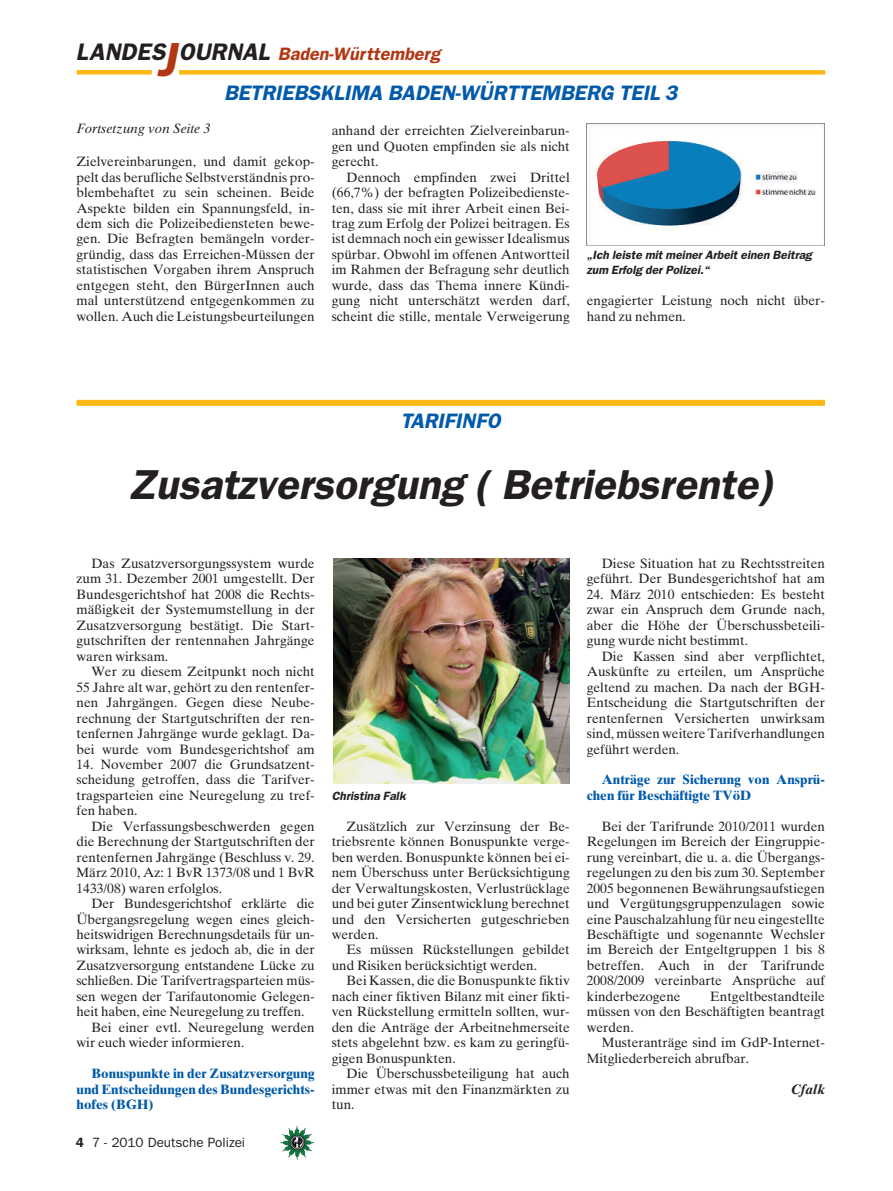
<style>
.page{position:relative;width:893px;height:1191px;background:#fff}
.page>*{position:absolute;margin:0;border:0;box-sizing:border-box;transform-origin:0 0}
.t1{font:42px "Franklin Gothic Demi Oblique OV KEWLFB";color:#231f20}
.t2{font:21px "Franklin Gothic Demi Oblique OV KEWLFB";color:#015aaa}
.t3{font:18px "Franklin Gothic Demi Oblique OV KEWLFB";color:#b23814}
.t4{font:13.5px/15.5px "Times Ten Roman OV EEWLFB";color:#231f20;text-align:justify}
.t5{font:13.5px/15.5px "Times Ten Bold OV FEWLFB";color:#015aaa;text-align:justify}
.t6{font:13.5px "Franklin Gothic Book OV IEWLFB";color:#231f20}
.t7{font:13.5px "Times Ten Italic OV DEWLFB";color:#231f20}
.t8{font:13.5px "Times Ten Bold Italic OV GEWLFB";color:#231f20}
.t9{font:12px/15.5px "Franklin Gothic Demi Oblique OV KEWLFB";color:#231f20}
.s1{font-size:24px;color:#231f20}
.s2{font-size:48px}
.s3{font-family:"Franklin Gothic Demi OV HEWLFB"}
</style>
<div class="page">
<img style="left:282px;top:1127px;width:32px;height:32px">
<hr style="left:77px;top:70px;width:75px;height:4px;background:#fcb814">
<div style="left:179px;top:70px;width:646px;height:5px;background:#fcb814"></div>
<img style="left:587px;top:123px;width:237px;height:123px">
<div style="left:77px;top:400px;width:748px;height:6px;background:#fcb814"></div>
<img style="left:334px;top:558px;width:236px;height:225px">
<h3 class="t3" style="left:76px;top:43px;width:366px"><span class="s1">LANDES</span><span class="s2">J</span><span class="s1">OURNAL</span> Baden-Württemberg</h3>
<h2 class="t2" style="left:224px;top:81px;width:455px">BETRIEBSKLIMA BADEN-WÜRTTEMBERG TEIL 3</h2>
<p class="t7" style="left:77px;top:121px;width:135px">Fortsetzung von Seite 3</p>
<p class="t4" style="left:332px;top:123px;width:240px">anhand der erreichten Zielvereinbarun&shy;gen und Quoten empfinden sie als nicht gerecht.</p>
<p class="t4" style="left:332px;top:169px;width:240px;text-indent:15px">Dennoch empfinden zwei Drittel (66,7%) der befragten Polizeibedienste&shy;ten, dass sie mit ihrer Arbeit einen Bei&shy;trag zum Erfolg der Polizei beitragen. Es ist demnach noch ein gewisser Idealismus spürbar. Obwohl im offenen Antwortteil im Rahmen der Befragung sehr deutlich wurde, dass das Thema innere Kündi&shy;gung nicht unterschätzt werden darf, scheint die stille, mentale Verweigerung</p>
<p class="t4" style="left:77px;top:154px;width:240px">Zielvereinbarungen, und damit gekop&shy;pelt das berufliche Selbstverständnis pro&shy;blembehaftet zu sein scheinen. Beide Aspekte bilden ein Spannungsfeld, in&shy;dem sich die Polizeibediensteten bewe&shy;gen. Die Befragten bemängeln vorder&shy;gründig, dass das Erreichen-Müssen der statistischen Vorgaben ihrem Anspruch entgegen steht, den BürgerInnen auch mal unterstützend entgegenkommen zu wollen. Auch die Leistungsbeurteilungen</p>
<p class="t9" style="left:587px;top:247px;width:227px">„Ich leiste mit meiner Arbeit einen Beitrag zum Erfolg der Polizei.“</p>
<p class="t4" style="left:587px;top:293px;width:240px">engagierter Leistung noch nicht über&shy;hand zu nehmen.</p>
<h2 class="t2" style="left:401px;top:408px;width:101px">TARIFINFO</h2>
<h1 class="t1" style="left:128px;top:460px;width:648px">Zusatzversorgung ( Betriebsrente)</h1>
<p class="t4" style="left:77px;top:555px;width:240px;text-indent:15px">Das Zusatzversorgungssystem wurde zum 31. Dezember 2001 umgestellt. Der Bundesgerichtshof hat 2008 die Rechts&shy;mäßigkeit der Systemumstellung in der Zusatzversorgung bestätigt. Die Start&shy;gutschriften der rentennahen Jahrgänge waren wirksam.</p>
<p class="t4" style="left:77px;top:664px;width:240px;text-indent:15px">Wer zu diesem Zeitpunkt noch nicht 55 Jahre alt war, gehört zu den rentenfer&shy;nen Jahrgängen. Gegen diese Neube&shy;rechnung der Startgutschriften der ren&shy;tenfernen Jahrgänge wurde geklagt. Da&shy;bei wurde vom Bundesgerichtshof am</p>
<p class="t4" style="left:77px;top:756px;width:240px">14. November 2007 die Grundsatzent&shy;scheidung getroffen, dass die Tarifver&shy;tragsparteien eine Neuregelung zu tref&shy;fen haben.</p>
<p class="t4" style="left:77px;top:818px;width:240px;text-indent:15px">Die Verfassungsbeschwerden gegen die Berechnung der Startgutschriften der rentenfernen Jahrgänge (Beschluss v. 29.<br>März 2010, Az: 1 BvR 1373/08 und 1 BvR 1433/08) waren erfolglos.</p>
<p class="t4" style="left:91px;top:895px;width:225px">Der Bundesgerichtshof erklärte die</p>
<p class="t4" style="left:77px;top:911px;width:240px">Übergangsregelung wegen eines gleich-</p>
<p class="t4" style="left:77px;top:926px;width:240px">heitswidrigen Berechnungsdetails für un-</p>
<p class="t4" style="left:77px;top:942px;width:240px">wirksam, lehnte es jedoch ab, die in der</p>
<p class="t4" style="left:77px;top:957px;width:240px">Zusatzversorgung entstandene Lücke zu</p>
<p class="t4" style="left:77px;top:973px;width:240px">schließen. Die Tarifvertragsparteien müs-</p>
<p class="t4" style="left:77px;top:988px;width:240px">sen wegen der Tarifautonomie Gelegen-</p>
<p class="t4" style="left:77px;top:1003px;width:230px">heit haben, eine Neuregelung zu treffen.</p>
<p class="t4" style="left:91px;top:1019px;width:225px">Bei einer evtl. Neuregelung werden</p>
<p class="t4" style="left:77px;top:1034px;width:169px">wir euch wieder informieren.</p>
<p class="t5" style="left:77px;top:1065px;width:240px;text-indent:15px">Bonuspunkte in der Zusatzversorgung und Entscheidungen des Bundesgerichts&shy;hofes (BGH)</p>
<p class="t6" style="left:76px;top:1134px;width:171px"><span class="s3">4</span> 7 - 2010 Deutsche Polizei</p>
<p class="t9" style="left:332px;top:788px;width:76px">Christina Falk</p>
<p class="t4" style="left:332px;top:818px;width:240px;text-indent:15px">Zusätzlich zur Verzinsung der Be&shy;triebsrente können Bonuspunkte verge&shy;ben werden. Bonuspunkte können bei ei&shy;nem Überschuss unter Berücksichtigung der Verwaltungskosten, Verlustrücklage und bei guter Zinsentwicklung berechnet und den Versicherten gutgeschrieben werden.</p>
<p class="t4" style="left:332px;top:942px;width:240px;text-indent:15px">Es müssen Rückstellungen gebildet und Risiken berücksichtigt werden.</p>
<p class="t4" style="left:332px;top:973px;width:240px;text-indent:15px">Bei Kassen, die die Bonuspunkte fiktiv nach einer fiktiven Bilanz mit einer fikti&shy;ven Rückstellung ermitteln sollten, wur&shy;den die Anträge der Arbeitnehmerseite stets abgelehnt bzw. es kam zu geringfü&shy;gigen Bonuspunkten.</p>
<p class="t4" style="left:332px;top:1065px;width:240px;text-indent:15px">Die Überschussbeteiligung hat auch immer etwas mit den Finanzmärkten zu tun.</p>
<p class="t4" style="left:587px;top:555px;width:240px;text-align:right">Diese Situation hat zu Rechtsstreiten geführt. Der Bundesgerichtshof hat am</p>
<p class="t4" style="left:587px;top:586px;width:240px">24. März 2010 entschieden: Es besteht zwar ein Anspruch dem Grunde nach, aber die Höhe der Überschussbeteili&shy;gung wurde nicht bestimmt.</p>
<p class="t4" style="left:587px;top:648px;width:240px;text-indent:15px">Die Kassen sind aber verpflichtet, Auskünfte zu erteilen, um Ansprüche geltend zu machen. Da nach der BGH-Entscheidung die Startgutschriften der rentenfernen Versicherten unwirksam sind, müssen weitere Tarifverhandlungen geführt werden.</p>
<p class="t5" style="left:587px;top:772px;width:240px;text-indent:15px">Anträge zur Sicherung von Ansprü&shy;chen für Beschäftigte TVöD</p>
<p class="t4" style="left:587px;top:818px;width:240px;text-indent:15px">Bei der Tarifrunde 2010/2011 wurden Regelungen im Bereich der Eingruppie&shy;rung vereinbart, die u. a. die Übergangs&shy;regelungen zu den bis zum 30. September 2005 begonnenen Bewährungsaufstiegen und Vergütungsgruppenzulagen sowie eine Pauschalzahlung für neu eingestellte Beschäftigte und sogenannte Wechsler im Bereich der Entgeltgruppen 1 bis 8 betreffen. Auch in der Tarifrunde 2008/2009 vereinbarte Ansprüche auf kinderbezogene</p>
<p class="t4" style="left:587px;top:988px;width:240px;text-indent:123px">Entgeltbestandteile müssen von den Beschäftigten beantragt werden.</p>
<p class="t4" style="left:587px;top:1034px;width:240px;text-indent:15px">Musteranträge sind im GdP-Internet-<br>Mitgliederbereich abrufbar.</p>
<p class="t8" style="left:791px;top:1081px;width:35px">Cfalk</p>
</div>
